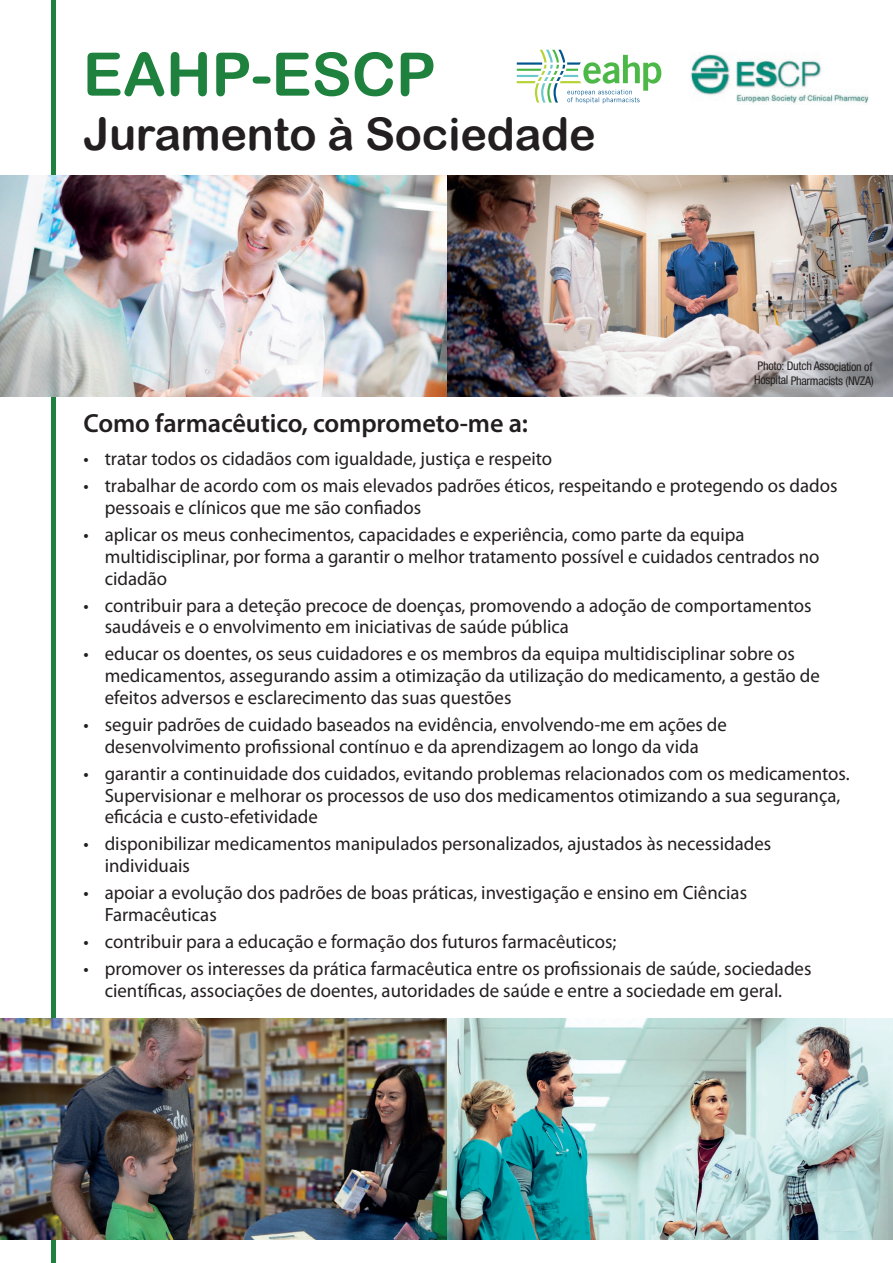
<style>
.page{position:relative;width:893px;height:1263px;background:#fff}
.page>*{position:absolute;margin:0;border:0;box-sizing:border-box;transform-origin:0 0}
.t1{font:60px "Arial Rounded MT Bold";color:#1e813e}
.t2{font:45px "Arial Rounded MT Bold";letter-spacing:-.005em;color:#231f20}
.Text_-_first_line{font:600 26.25px "Myriad Pro";letter-spacing:-.005em;color:#231f20}
.Text_-_bullet_list{font:19.2px/21.8px "Myriad Pro";color:#231f20}
.t3{font:condensed 12px/14.2px "Helvetica Neue LT Std";letter-spacing:-.03em;color:#231f20}
</style>
<div class="page">
<div style="left:51px;top:0;width:5px;height:1263px;background:#1e813e"></div>
<svg style="left:517px;top:50px;width:144px;height:53px"></svg>
<img style="left:690px;top:54px;width:178px;height:50px">
<img style="left:446px;top:1018px;width:447px;height:221px">
<img style="left:0;top:1018px;width:446px;height:221px">
<img style="left:446px;top:175px;width:447px;height:221px">
<img style="left:0;top:175px;width:446px;height:221px">
<p class="t1" style="left:83px;top:39px;width:355px">EAHP-ESCP</p>
<p class="t2" style="left:83px;top:107px;width:514px">Juramento à Sociedade</p>
<p class="t3" style="left:754px;top:359px;width:121px">Photo: Dutch Association of<br>Hospital Pharmacists (NVZA)</p>
<p class="Text_-_first_line" style="left:83px;top:407px;width:446px">Como farmacêutico, comprometo-me a:</p>
<p class="Text_-_bullet_list" style="left:83px;top:447px;width:470px">• tratar todos os cidadãos com igualdade, justiça e respeito</p>
<p class="Text_-_bullet_list" style="left:105px;top:475px;width:734px;text-indent:-21px">• trabalhar de acordo com os mais elevados padrões éticos, respeitando e protegendo os dados pessoais e clínicos que me são confiados</p>
<p class="Text_-_bullet_list" style="left:105px;top:523px;width:716px;text-indent:-21px">• aplicar os meus conhecimentos, capacidades e experiência, como parte da equipa multidisciplinar, por forma a garantir o melhor tratamento possível e cuidados centrados no cidadão</p>
<p class="Text_-_bullet_list" style="left:105px;top:594px;width:708px;text-indent:-21px">• contribuir para a deteção precoce de doenças, promovendo a adoção de comportamentos saudáveis e o envolvimento em iniciativas de saúde pública</p>
<p class="Text_-_bullet_list" style="left:105px;top:643px;width:717px;text-indent:-21px">• educar os doentes, os seus cuidadores e os membros da equipa multidisciplinar sobre os medicamentos, assegurando assim a otimização da utilização do medicamento, a gestão de efeitos adversos e esclarecimento das suas questões</p>
<p class="Text_-_bullet_list" style="left:83px;top:713px;width:645px;text-align:center">• seguir padrões de cuidado baseados na evidência, envolvendo-me em ações de desenvolvimento profissional contínuo e da aprendizagem ao longo da vida</p>
<p class="Text_-_bullet_list" style="left:105px;top:762px;width:746px;text-indent:-21px">• garantir a continuidade dos cuidados, evitando problemas relacionados com os medicamentos.<br>Supervisionar e melhorar os processos de uso dos medicamentos otimizando a sua segurança, eficácia e custo-efetividade</p>
<p class="Text_-_bullet_list" style="left:105px;top:833px;width:668px;text-indent:-21px">• disponibilizar medicamentos manipulados personalizados, ajustados às necessidades individuais</p>
<p class="Text_-_bullet_list" style="left:105px;top:882px;width:644px;text-indent:-21px">• apoiar a evolução dos padrões de boas práticas, investigação e ensino em Ciências<br>Farmacêuticas</p>
<p class="Text_-_bullet_list" style="left:83px;top:930px;width:535px">• contribuir para a educação e formação dos futuros farmacêuticos;</p>
<p class="Text_-_bullet_list" style="left:83px;top:957px;width:729px;text-align:center">• promover os interesses da prática farmacêutica entre os profissionais de saúde, sociedades científicas, associações de doentes, autoridades de saúde e entre a sociedade em geral.</p>
</div>
